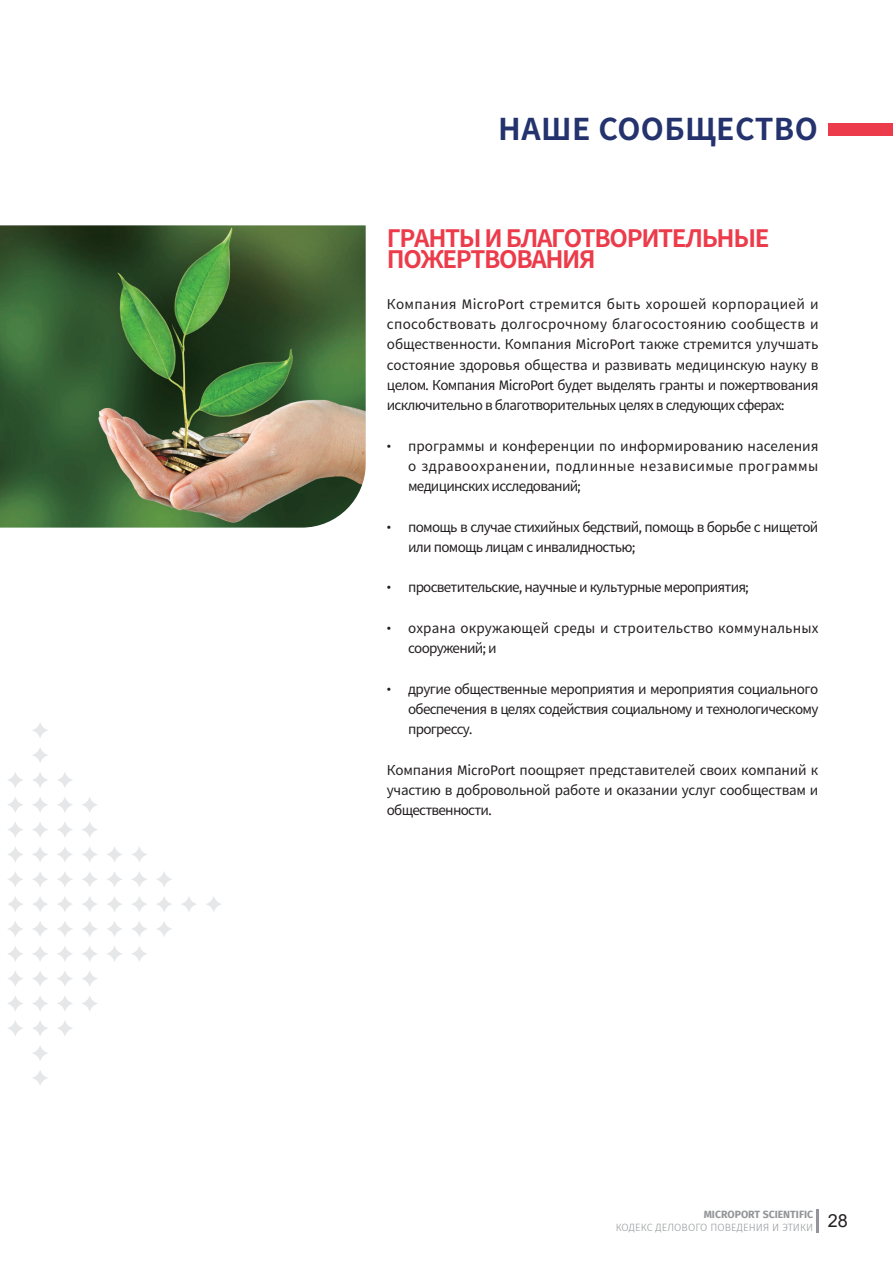
<style>
.page{position:relative;width:893px;height:1263px;background:#fff}
.page>*{position:absolute;margin:0;border:0;box-sizing:border-box;transform-origin:0 0}
.t1{font:700 30px "Noto Sans CJ Ktc";letter-spacing:.015em;color:#24326d}
.t2{font:700 24px/21.8px "Noto Sans CJ Ktc";letter-spacing:-.055em;color:#ec3c4b}
.t3{font:13.5px/20.2px "Noto Sans CJ Ktc";letter-spacing:-.055em;color:#231f20;text-align:justify}
.t4{font:13.5px/20.2px "Noto Sans CJ Ktc";letter-spacing:.01em;color:#231f20}
.t5{font:300 10.5px/12.8px "Fira Sans";letter-spacing:.01em;color:#939598}
.s1{font-family:"Fira Sans"}
.s2{font-weight:700}
</style>
<div class="page">
<div style="left:828px;top:124px;width:65px;height:12px;background:#ec3c4b"></div>
<hr style="left:816px;top:1209px;width:3px;height:23px;background:#939598">
<img style="left:0;top:225px;width:366px;height:303px">
<svg style="left:206px;top:896px;width:15px;height:16px"></svg>
<svg style="left:181px;top:897px;width:16px;height:15px"></svg>
<svg style="left:157px;top:897px;width:15px;height:15px"></svg>
<svg style="left:132px;top:896px;width:15px;height:16px"></svg>
<svg style="left:107px;top:896px;width:15px;height:16px"></svg>
<svg style="left:82px;top:896px;width:15px;height:16px"></svg>
<svg style="left:57px;top:897px;width:16px;height:15px"></svg>
<svg style="left:33px;top:897px;width:15px;height:15px"></svg>
<svg style="left:8px;top:896px;width:15px;height:16px"></svg>
<svg style="left:156px;top:872px;width:16px;height:15px"></svg>
<svg style="left:132px;top:872px;width:15px;height:15px"></svg>
<svg style="left:107px;top:871px;width:15px;height:16px"></svg>
<svg style="left:82px;top:872px;width:15px;height:15px"></svg>
<svg style="left:57px;top:872px;width:16px;height:15px"></svg>
<svg style="left:32px;top:872px;width:16px;height:15px"></svg>
<svg style="left:8px;top:872px;width:15px;height:15px"></svg>
<svg style="left:132px;top:847px;width:15px;height:15px"></svg>
<svg style="left:107px;top:847px;width:15px;height:15px"></svg>
<svg style="left:82px;top:847px;width:16px;height:15px"></svg>
<svg style="left:57px;top:847px;width:16px;height:15px"></svg>
<svg style="left:32px;top:847px;width:16px;height:15px"></svg>
<svg style="left:8px;top:847px;width:15px;height:15px"></svg>
<svg style="left:82px;top:822px;width:16px;height:15px"></svg>
<svg style="left:57px;top:822px;width:16px;height:15px"></svg>
<svg style="left:32px;top:822px;width:16px;height:15px"></svg>
<svg style="left:8px;top:822px;width:15px;height:15px"></svg>
<svg style="left:82px;top:797px;width:15px;height:15px"></svg>
<svg style="left:57px;top:797px;width:16px;height:15px"></svg>
<svg style="left:32px;top:797px;width:16px;height:15px"></svg>
<svg style="left:8px;top:797px;width:15px;height:16px"></svg>
<svg style="left:57px;top:772px;width:15px;height:15px"></svg>
<svg style="left:33px;top:772px;width:15px;height:16px"></svg>
<svg style="left:33px;top:748px;width:15px;height:15px"></svg>
<svg style="left:32px;top:723px;width:16px;height:15px"></svg>
<svg style="left:8px;top:772px;width:15px;height:16px"></svg>
<svg style="left:157px;top:921px;width:15px;height:16px"></svg>
<svg style="left:132px;top:921px;width:15px;height:16px"></svg>
<svg style="left:107px;top:921px;width:15px;height:16px"></svg>
<svg style="left:82px;top:921px;width:15px;height:16px"></svg>
<svg style="left:57px;top:921px;width:15px;height:15px"></svg>
<svg style="left:33px;top:921px;width:15px;height:16px"></svg>
<svg style="left:8px;top:921px;width:15px;height:16px"></svg>
<svg style="left:132px;top:946px;width:15px;height:16px"></svg>
<svg style="left:107px;top:946px;width:15px;height:16px"></svg>
<svg style="left:82px;top:946px;width:15px;height:16px"></svg>
<svg style="left:57px;top:946px;width:16px;height:15px"></svg>
<svg style="left:32px;top:946px;width:16px;height:15px"></svg>
<svg style="left:8px;top:946px;width:15px;height:16px"></svg>
<svg style="left:82px;top:971px;width:16px;height:15px"></svg>
<svg style="left:57px;top:971px;width:16px;height:15px"></svg>
<svg style="left:32px;top:971px;width:16px;height:15px"></svg>
<svg style="left:8px;top:971px;width:15px;height:15px"></svg>
<svg style="left:82px;top:996px;width:16px;height:15px"></svg>
<svg style="left:57px;top:996px;width:16px;height:15px"></svg>
<svg style="left:32px;top:996px;width:16px;height:15px"></svg>
<svg style="left:8px;top:996px;width:15px;height:15px"></svg>
<svg style="left:57px;top:1021px;width:16px;height:15px"></svg>
<svg style="left:32px;top:1021px;width:16px;height:15px"></svg>
<svg style="left:33px;top:1046px;width:15px;height:15px"></svg>
<svg style="left:33px;top:1070px;width:15px;height:15px"></svg>
<svg style="left:8px;top:1021px;width:15px;height:15px"></svg>
<h1 class="t1" style="left:498px;top:112px;width:321px">НАШЕ СООБЩЕСТВО</h1>
<h2 class="t2" style="left:387px;top:227px;width:384px">ГРАНТЫ И БЛАГОТВОРИТЕЛЬНЫЕ<br>ПОЖЕРТВОВАНИЯ</h2>
<p class="t3" style="left:387px;top:294px;width:433px">Компания <span class="s1">MicroPort</span> стремится быть хорошей корпорацией и способствовать долгосрочному благосостоянию сообществ и общественности<span class="s1">.</span> Компания <span class="s1">MicroPort</span> также стремится улучшать состояние здоровья общества и развивать медицинскую науку в целом<span class="s1">.</span> Компания <span class="s1">MicroPort</span> будет выделять гранты и пожертвования исключительно в благотворительных целях в следующих сферах<span class="s1">:</span></p>
<p class="t3" style="left:408px;top:436px;width:412px;text-indent:-21px"><span class="s1">•</span> программы и конференции по информированию населения о здравоохранении<span class="s1">,</span> подлинные независимые программы медицинских исследований<span class="s1">;</span></p>
<p class="t3" style="left:408px;top:517px;width:412px;text-indent:-21px"><span class="s1">•</span> помощь в случае стихийных бедствий<span class="s1">,</span> помощь в борьбе с нищетой или помощь лицам с инвалидностью<span class="s1">;</span></p>
<p class="t3" style="left:387px;top:577px;width:364px"><span class="s1">•</span> просветительские<span class="s1">,</span> научные и культурные мероприятия<span class="s1">;</span></p>
<p class="t4" style="left:408px;top:618px;width:412px;text-indent:-21px"><span class="s1">•</span> охрана окружающей среды и строительство коммунальных сооружений<span class="s1">;</span> и</p>
<p class="t3" style="left:408px;top:679px;width:412px;text-indent:-21px"><span class="s1">•</span> другие общественные мероприятия и мероприятия социального обеспечения в целях содействия социальному и технологическому прогрессу<span class="s1">.</span></p>
<p class="t3" style="left:387px;top:760px;width:433px">Компания <span class="s1">MicroPort</span> поощряет представителей своих компаний к участию в добровольной работе и оказании услуг сообществам и общественности<span class="s1">.</span></p>
<p class="t5" style="left:616px;top:1208px;width:233px;text-indent:88px"><span class="s2">MICROPORT SCIENTIFIC<br></span>КОДЕКС ДЕЛОВОГО ПОВЕДЕНИЯ И ЭТИКИ <sup>28</sup></p>
</div>
